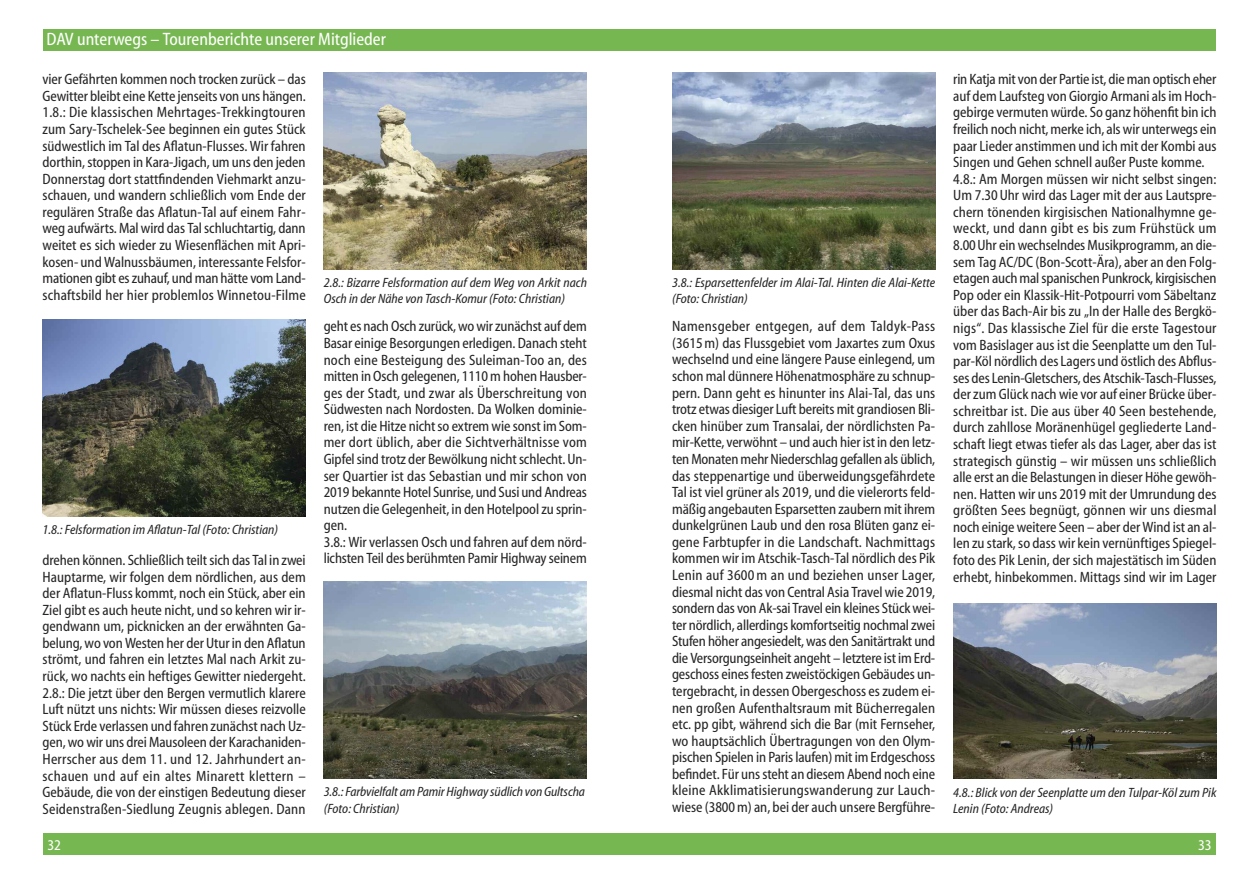
<style>
.page{position:relative;width:1259px;height:893px;background:#fff}
.page>*{position:absolute;margin:0;border:0;box-sizing:border-box;transform-origin:0 0}
.t1{font:condensed 18px "Myriad Web Pro";color:#fefefe}
.t2{font:condensed 15px/16.5px "Myriad Web Pro";color:#272526;text-align:justify}
.t3{font:condensed 15px "Myriad Web Pro";color:#fefefe}
.t4{font:italic condensed 13.5px/16.2px "Myriad Web Pro";color:#272526}
</style>
<div class="page">
<div style="left:43px;top:30px;width:586px;height:21px;background:#77b752"></div>
<div style="left:629px;top:833px;width:587px;height:21px;background:#77b752"></div>
<div style="left:43px;top:833px;width:586px;height:21px;background:#77b752"></div>
<img style="left:672px;top:72px;width:263px;height:198px">
<img style="left:953px;top:603px;width:263px;height:175px">
<img style="left:324px;top:581px;width:263px;height:198px">
<img style="left:43px;top:319px;width:263px;height:198px">
<img style="left:324px;top:72px;width:263px;height:198px">
<div style="left:629px;top:30px;width:587px;height:21px;background:#77b752"></div>
<p class="t1" style="left:46px;top:29px;width:341px">DAV unterwegs – Tourenberichte unserer Mitglieder</p>
<p class="t2" style="left:43px;top:71px;width:265px">vier Gefährten kommen noch trocken zurück – das Gewitter bleibt eine Kette jenseits von uns hängen.<br>1.8.: Die klassischen Mehrtages-Trekkingtouren zum Sary-Tschelek-See beginnen ein gutes Stück südwestlich im Tal des Aflatun-Flusses. Wir fahren dorthin, stoppen in Kara-Jigach, um uns den jeden Donnerstag dort stattfindenden Viehmarkt anzu&shy;schauen, und wandern schließlich vom Ende der regulären Straße das Aflatun-Tal auf einem Fahr&shy;weg aufwärts. Mal wird das Tal schluchtartig, dann weitet es sich wieder zu Wiesenflächen mit Apri&shy;kosen- und Walnussbäumen, interessante Felsfor&shy;mationen gibt es zuhauf, und man hätte vom Land&shy;schaftsbild her hier problemlos Winnetou-Filme</p>
<p class="t4" style="left:43px;top:521px;width:237px">1.8.: Felsformation im Aflatun-Tal (Foto: Christian)</p>
<p class="t2" style="left:42px;top:552px;width:265px">drehen können. Schließlich teilt sich das Tal in zwei Hauptarme, wir folgen dem nördlichen, aus dem der Aflatun-Fluss kommt, noch ein Stück, aber ein Ziel gibt es auch heute nicht, und so kehren wir ir&shy;gendwann um, picknicken an der erwähnten Ga&shy;belung, wo von Westen her der Utur in den Aflatun strömt, und fahren ein letztes Mal nach Arkit zu&shy;rück, wo nachts ein heftiges Gewitter niedergeht.<br>2.8.: Die jetzt über den Bergen vermutlich klarere Luft nützt uns nichts: Wir müssen dieses reizvolle Stück Erde verlassen und fahren zunächst nach Uz&shy;gen, wo wir uns drei Mausoleen der Karachaniden-Herrscher aus dem 11. und 12. Jahrhundert an&shy;schauen und auf ein altes Minarett klettern – Gebäude, die von der einstigen Bedeutung dieser Seidenstraßen-Siedlung Zeugnis ablegen. Dann</p>
<p class="t4" style="left:324px;top:274px;width:265px">2.8.: Bizarre Felsformation auf dem Weg von Arkit nach<br>Osch in der Nähe von Tasch-Komur (Foto: Christian)</p>
<p class="t2" style="left:324px;top:318px;width:265px;text-align:left">geht es nach Osch zurück, wo wir zunächst auf dem Basar einige Besorgungen erledigen. Danach steht noch eine Besteigung des Suleiman-Too an, des mitten in Osch gelegenen, 1110 m hohen Hausber&shy;ges der Stadt, und zwar als Überschreitung von Südwesten nach Nordosten. Da Wolken dominie&shy;ren, ist die Hitze nicht so extrem wie sonst im Som&shy;mer dort üblich, aber die Sichtverhältnisse vom Gipfel sind trotz der Bewölkung nicht schlecht. Un&shy;ser Quartier ist das Sebastian und mir schon von 2019 bekannte Hotel Sunrise, und Susi und Andreas nutzen die Gelegenheit, in den Hotelpool zu sprin&shy;gen.<br>3.8.: Wir verlassen Osch und fahren auf dem nörd&shy;lichsten Teil des berühmten Pamir Highway seinem</p>
<p class="t4" style="left:324px;top:783px;width:263px">3.8.: Farbvielfalt amPamirHighwaysüdlich von Gultscha (Foto: Christian)</p>
<p class="t4" style="left:672px;top:274px;width:265px">3.8.: Esparsettenfelder im Alai-Tal. Hinten die Alai-Kette (Foto: Christian)</p>
<p class="t2" style="left:672px;top:318px;width:265px">Namensgeber entgegen, auf dem Taldyk-Pass (3615m) das Flussgebiet vom Jaxartes zum Oxus wechselnd und eine längere Pause einlegend, um schon mal dünnere Höhenatmosphäre zu schnup&shy;pern. Dann geht es hinunter ins Alai-Tal, das uns trotz etwas diesiger Luft bereits mit grandiosen Bli&shy;cken hinüber zum Transalai, der nördlichsten Pa&shy;mir-Kette, verwöhnt – und auch hier ist in den letz&shy;ten Monaten mehr Niederschlag gefallen als üblich, das steppenartige und überweidungsgefährdete Tal ist viel grüner als 2019, und die vielerorts feld&shy;mäßig angebauten Esparsetten zaubern mit ihrem dunkelgrünen Laub und den rosa Blüten ganz ei&shy;gene Farbtupfer in die Landschaft. Nachmittags kommen wir im Atschik-Tasch-Tal nördlich des Pik Lenin auf 3600m an und beziehen unser Lager, diesmal nicht das von Central Asia Travel wie 2019, sondern das von Ak-sai Travel ein kleines Stück wei&shy;ter nördlich, allerdings komfortseitig nochmal zwei Stufen höher angesiedelt, was den Sanitärtrakt und die Versorgungseinheit angeht – letztere ist im Erd&shy;geschoss eines festen zweistöckigen Gebäudes un&shy;tergebracht, in dessen Obergeschoss es zudem ei&shy;nen großen Aufenthaltsraum mit Bücherregalen etc. pp gibt, während sich die Bar (mit Fernseher, wo hauptsächlich Übertragungen von den Olym&shy;pischen Spielen in Paris laufen) mit im Erdgeschoss befindet. Für uns steht an diesem Abend noch eine kleine Akklimatisierungswanderung zur Lauch&shy;wiese (3800m) an, bei der auch unsere Bergführe-</p>
<p class="t2" style="left:953px;top:71px;width:265px;text-align:left">rin Katja mit von der Partie ist, die man optisch eher auf dem Laufsteg von Giorgio Armani als im Hoch&shy;gebirge vermuten würde. So ganz höhenfit bin ich freilich noch nicht, merke ich, als wir unterwegs ein paar Lieder anstimmen und ich mit der Kombi aus Singen und Gehen schnell außer Puste komme.<br>4.8.: Am Morgen müssen wir nicht selbst singen:<br>Um 7.30Uhr wird das Lager mit der aus Lautspre&shy;chern tönenden kirgisischen Nationalhymne ge&shy;weckt, und dann gibt es bis zum Frühstück um 8.00Uhr ein wechselndes Musikprogramm, an die&shy;sem Tag AC/DC (Bon-Scott-Ära), aber an den Folg&shy;etagen auch mal spanischen Punkrock, kirgisischen Pop oder ein Klassik-Hit-Potpourri vom Säbeltanz über das Bach-Air bis zu „In der Halle des Bergkö&shy;nigs“. Das klassische Ziel für die erste Tagestour vom Basislager aus ist die Seenplatte um den Tul&shy;par-Köl nördlich des Lagers und östlich des Abflus&shy;ses des Lenin-Gletschers, des Atschik-Tasch-Flusses, der zum Glück nach wie vor auf einer Brücke über&shy;schreitbar ist. Die aus über 40 Seen bestehende, durch zahllose Moränenhügel gegliederte Land&shy;schaft liegt etwas tiefer als das Lager, aber das ist strategisch günstig – wir müssen uns schließlich alle erst an die Belastungen in dieser Höhe gewöh&shy;nen. Hatten wir uns 2019 mit der Umrundung des größten Sees begnügt, gönnen wir uns diesmal noch einige weitere Seen – aber der Wind ist an al&shy;len zu stark, so dass wir kein vernünftiges Spiegel&shy;foto des Pik Lenin, der sich majestätisch im Süden erhebt, hinbekommen. Mittags sind wir im Lager</p>
<p class="t4" style="left:953px;top:784px;width:265px">4.8.: Blick von der Seenplatte um den Tulpar-Köl zum Pik<br>Lenin (Foto: Andreas)</p>
<p class="t3" style="left:47px;top:836px;width:15px">32</p>
<p class="t3" style="left:1198px;top:836px;width:15px">33</p>
</div>
